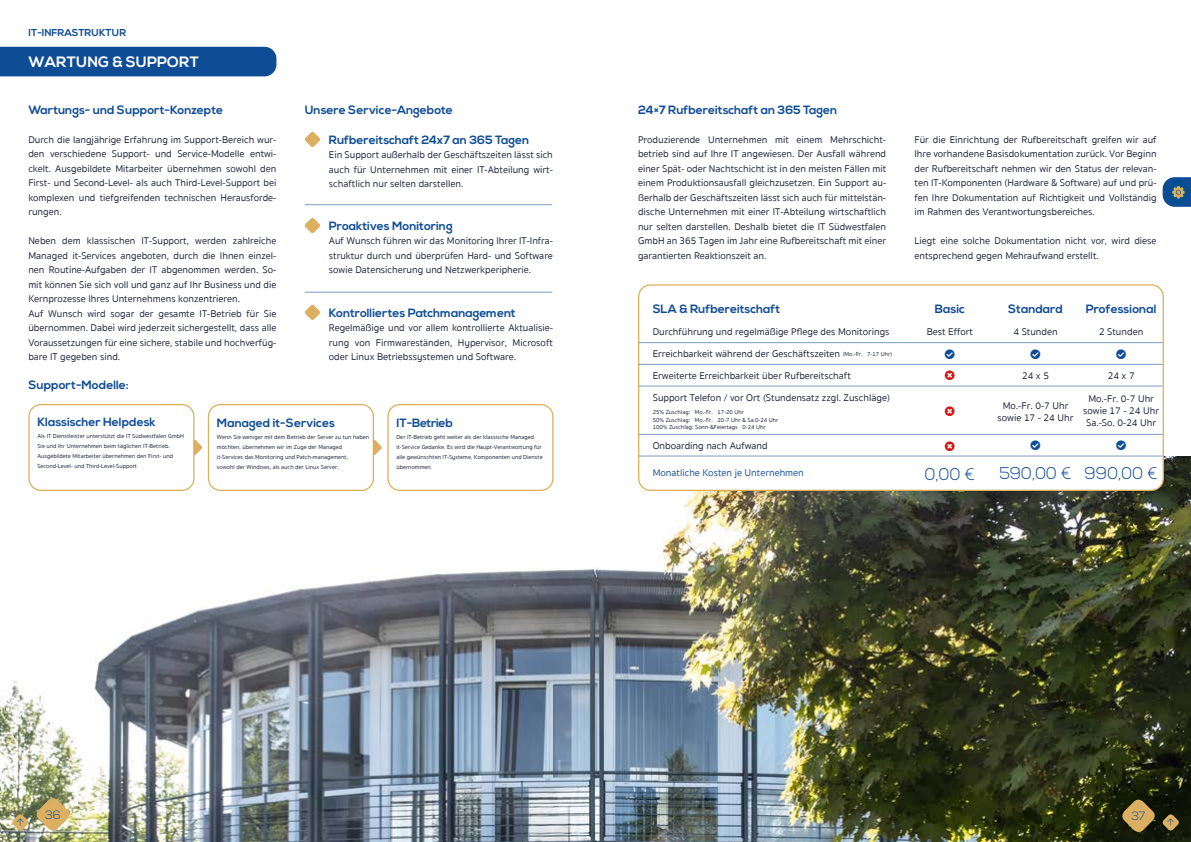
<style>
.page{position:relative;width:1191px;height:842px;background:#fff}
.page>*{position:absolute;margin:0;border:0;box-sizing:border-box;transform-origin:0 0}
.t1{font:300 17px "Nexa";color:#0f4c96}
.t2{font:700 15px "Nexa";color:#fff}
.t3{font:700 12px "Nexa";color:#0f4c96}
.t4{font:700 12px "Nexa";letter-spacing:-.02em;color:#0f4c96}
.t5{font:300 12px "Nexa";color:#0f4c96}
.t6{font:10px/14.5px "Sukhumvit Set Text";color:#181e37;text-align:justify}
.t7{font:10px "Sukhumvit Set Text";color:#0f4c96}
.t8{font:700 10px "Nexa";color:#0f4c96}
.t9{font:6px/10px "Sukhumvit Set Text";color:#181e37}
.s1{font-size:6px}
</style>
<div class="page">
<img style="left:0;top:456px;width:1191px;height:386px">
<svg style="left:304px;top:131px;width:16px;height:16px"></svg>
<hr style="left:305px;top:204px;width:247px;height:1px;background:#7d9cc5">
<svg style="left:304px;top:218px;width:16px;height:16px"></svg>
<hr style="left:305px;top:292px;width:247px;height:1px;background:#7d9cc5">
<svg style="left:304px;top:304px;width:16px;height:16px"></svg>
<svg style="left:194px;top:439px;width:9px;height:17px"></svg>
<svg style="left:374px;top:439px;width:8px;height:17px"></svg>
<div style="left:29px;top:405px;width:165px;height:85px;background:#fff;border-radius:12px"></div>
<div style="left:28px;top:404px;width:166px;height:87px;border:1px solid #dcb060;border-radius:12px"></div>
<div style="left:208px;top:405px;width:165px;height:85px;background:#fff;border-radius:12px"></div>
<div style="left:208px;top:404px;width:166px;height:87px;border:1px solid #dcb060;border-radius:12px"></div>
<div style="left:388px;top:405px;width:165px;height:85px;background:#fff;border-radius:12px"></div>
<div style="left:387px;top:404px;width:166px;height:87px;border:1px solid #dcb060;border-radius:12px"></div>
<div style="left:638px;top:285px;width:525px;height:205px;background:#fff;border-radius:12px"></div>
<div style="left:638px;top:284px;width:526px;height:207px;border:1px solid #dcb060;border-radius:12px"></div>
<hr style="left:639px;top:342px;width:523px;height:1px;background:#7d9cc5">
<hr style="left:639px;top:364px;width:523px;height:1px;background:#7d9cc5">
<hr style="left:639px;top:386px;width:523px;height:1px;background:#7d9cc5">
<hr style="left:639px;top:434px;width:523px;height:1px;background:#7d9cc5">
<hr style="left:639px;top:456px;width:523px;height:1px;background:#7d9cc5">
<div style="left:0;top:47px;width:276px;height:29px;background:#0f4c96"></div>
<svg style="left:1162px;top:177px;width:29px;height:30px"></svg>
<svg style="left:1119px;top:797px;width:61px;height:38px"></svg>
<img style="left:11px;top:796px;width:61px;height:37px">
<p class="t8" style="left:28px;top:27px;width:99px">IT-INFRASTRUKTUR</p>
<h2 class="t2" style="left:28px;top:53px;width:172px">WARTUNG &amp; SUPPORT</h2>
<p class="t3" style="left:28px;top:103px;width:196px">Wartungs- und Support-Konzepte</p>
<p class="t6" style="left:28px;top:133px;width:250px">Durch die langjährige Erfahrung im Support-Bereich wur&shy;den verschiedene Support- und Service-Modelle entwi&shy;ckelt. Ausgebildete Mitarbeiter übernehmen sowohl den First- und Second-Level- als auch Third-Level-Support bei komplexen und tiefgreifenden technischen Herausforde&shy;rungen.</p>
<p class="t6" style="left:28px;top:234px;width:250px;text-align:left">Neben dem klassischen IT-Support, werden zahlreiche Managed it-Services angeboten, durch die Ihnen einzel&shy;nen Routine-Aufgaben der IT abgenommen werden. So&shy;mit können Sie sich voll und ganz auf Ihr Business und die Kernprozesse Ihres Unternehmens konzentrieren.<br>Auf Wunsch wird sogar der gesamte IT-Betrieb für Sie übernommen. Dabei wird jederzeit sichergestellt, dass alle Voraussetzungen für eine sichere, stabile und hochverfüg&shy;bare IT gegeben sind.</p>
<p class="t3" style="left:28px;top:378px;width:102px">Support-Modelle:</p>
<p class="t3" style="left:305px;top:103px;width:150px">Unsere Service-Angebote</p>
<p class="t3" style="left:329px;top:133px;width:202px">Rufbereitschaft 24x7 an 365 Tagen</p>
<p class="t6" style="left:329px;top:148px;width:225px">Ein Support außerhalb der Geschäftszeiten lässt sich auch für Unternehmen mit einer IT-Abteilung wirt&shy;schaftlich nur selten darstellen.</p>
<p class="t3" style="left:329px;top:219px;width:125px">Proaktives Monitoring</p>
<p class="t6" style="left:329px;top:234px;width:225px">Auf Wunsch führen wir das Monitoring Ihrer IT-Infra&shy;struktur durch und überprüfen Hard- und Software sowie Datensicherung und Netzwerkperipherie.</p>
<p class="t3" style="left:329px;top:305px;width:188px">Kontrolliertes Patchmanagement</p>
<p class="t6" style="left:329px;top:321px;width:225px">Regelmäßige und vor allem kontrollierte Aktualisie&shy;rung von Firmwareständen, Hypervisor, Microsoft oder Linux Betriebssystemen und Software.</p>
<p class="t3" style="left:37px;top:415px;width:120px">Klassischer Helpdesk</p>
<p class="t9" style="left:37px;top:431px;width:148px">Als IT Dienstleister unterstützt die IT Südwestfalen GmbH Sie und Ihr Unternehmen beim täglichen IT-Betrieb.<br>Ausgebildete Mitarbeiter übernehmen den First- und Second-Level- und Third-Level-Support</p>
<p class="t3" style="left:217px;top:416px;width:120px">Managed it-Services</p>
<p class="t9" style="left:217px;top:432px;width:154px">Wenn Sie weniger mit dem Betrieb der Server zu tun haben möchten, übernehmen wir im Zuge der Managed it-Services das Monitoring und Patch-management,<br>sowohl der Windows, als auch der Linux Server.</p>
<p class="t4" style="left:396px;top:416px;width:58px">IT-Betrieb</p>
<p class="t9" style="left:396px;top:432px;width:148px">Der IT-Betrieb geht weiter als der klassische Managed it-Service Gedanke. Es wird die Haupt-Verantwortung für alle gewünschten IT-Systeme, Komponenten und Dienste übernommen.</p>
<p class="t3" style="left:638px;top:103px;width:201px">24×7 Rufbereitschaft an 365 Tagen</p>
<p class="t6" style="left:638px;top:133px;width:250px">Produzierende Unternehmen mit einem Mehrschicht&shy;betrieb sind auf Ihre IT angewiesen. Der Ausfall während einer Spät- oder Nachtschicht ist in den meisten Fällen mit einem Produktionsausfall gleichzusetzen. Ein Support au&shy;ßerhalb der Geschäftszeiten lässt sich auch für mittelstän&shy;dische Unternehmen mit einer IT-Abteilung wirtschaftlich nur selten darstellen. Deshalb bietet die IT Südwestfalen GmbH an 365 Tagen im Jahr eine Rufbereitschaft mit einer garantierten Reaktionszeit an.</p>
<p class="t6" style="left:914px;top:133px;width:244px">Für die Einrichtung der Rufbereitschaft greifen wir auf Ihre vorhandene Basisdokumentation zurück. Vor Beginn der Rufbereitschaft nehmen wir den Status der relevan&shy;ten IT-Komponenten (Hardware &amp; Software) auf und prü&shy;fen Ihre Dokumentation auf Richtigkeit und Vollständig im Rahmen des Verantwortungsbereiches.</p>
<p class="t6" style="left:914px;top:234px;width:244px">Liegt eine solche Dokumentation nicht vor, wird diese entsprechend gegen Mehraufwand erstellt.</p>
<p class="t3" style="left:652px;top:302px;width:129px">SLA &amp; Rufbereitschaft</p>
<p class="t6" style="left:652px;top:325px;width:238px">Durchführung und regelmäßige Pflege des Monitorings</p>
<p class="t6" style="left:652px;top:347px;width:241px">Erreichbarkeit während der Geschäftszeiten <span class="s1">(Mo.- Fr. 7-17 Uhr)</span></p>
<p class="t6" style="left:652px;top:369px;width:200px">Erweiterte Erreichbarkeit über Rufbereitschaft</p>
<p class="t6" style="left:652px;top:391px;width:239px">Support Telefon / vor Ort (Stundensatz zzgl. Zuschläge)</p>
<p class="t9" style="left:652px;top:409px;width:127px;line-height:7.2px">25% Zuschlag: Mo.- Fr. 17-20 Uhr<br>50% Zuschlag: Mo. - Fr. 20-7 Uhr &amp; Sa. 0-24 Uhr<br>100% Zuschlag: Sonn- &amp; Feiertags 0-24 Uhr</p>
<p class="t6" style="left:652px;top:438px;width:116px">Onboarding nach Aufwand</p>
<p class="t7" style="left:652px;top:465px;width:153px">Monatliche Kosten je Unternehmen</p>
<p class="t3" style="left:935px;top:302px;width:31px">Basic</p>
<p class="t6" style="left:926px;top:325px;width:48px">Best Effort</p>
<h1 class="t1" style="left:924px;top:464px;width:52px">0,00 €</h1>
<p class="t3" style="left:1008px;top:302px;width:56px">Standard</p>
<p class="t6" style="left:1013px;top:325px;width:46px">4 Stunden</p>
<p class="t6" style="left:1022px;top:369px;width:28px">24 x 5</p>
<p class="t6" style="left:997px;top:400px;width:77px;line-height:12px;text-align:center">Mo.-Fr. 0-7 Uhr sowie 17 - 24 Uhr</p>
<h1 class="t1" style="left:999px;top:464px;width:74px">590,00 €</h1>
<p class="t3" style="left:1086px;top:302px;width:72px">Professional</p>
<p class="t6" style="left:1099px;top:325px;width:46px">2 Stunden</p>
<p class="t6" style="left:1107px;top:369px;width:28px">24 x 7</p>
<p class="t6" style="left:1083px;top:393px;width:77px;line-height:12px;text-align:center">Mo.-Fr. 0-7 Uhr sowie 17 - 24 Uhr<br>Sa.-So. 0-24 Uhr</p>
<h1 class="t1" style="left:1084px;top:464px;width:75px">990,00 €</h1>
<p class="t5" style="left:45px;top:808px;width:17px">36</p>
<p class="t5" style="left:1131px;top:809px;width:16px">37</p>
</div>
